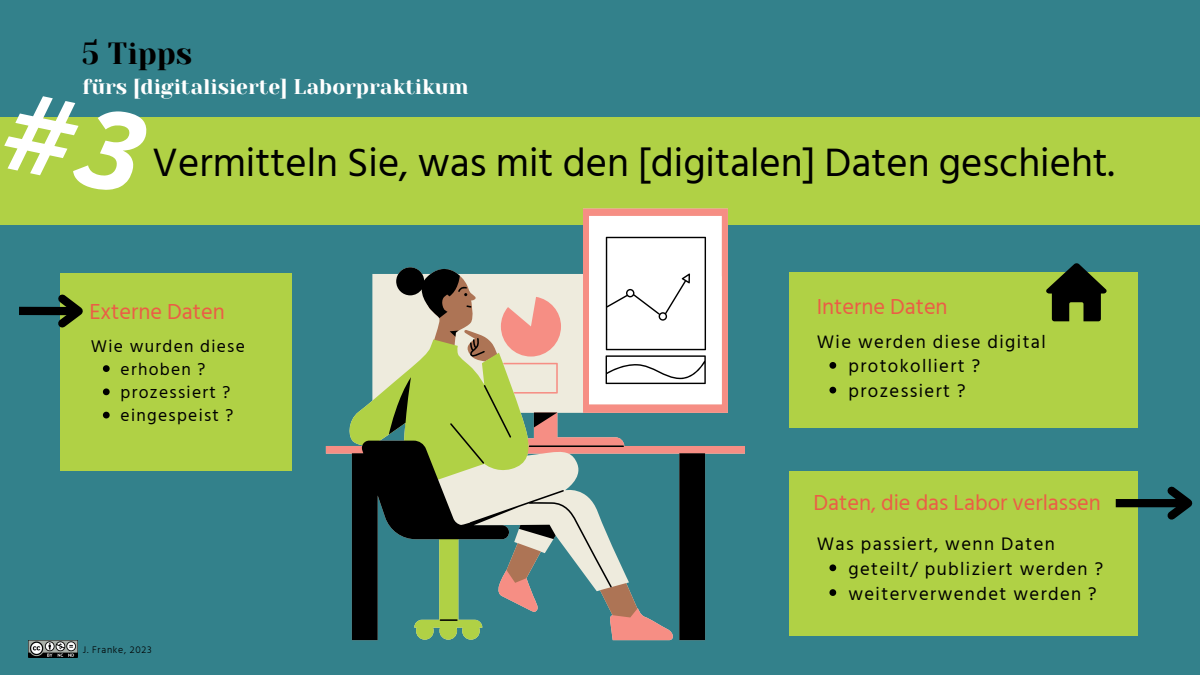
<style>
.page{position:relative;width:1200px;height:675px;background:#33818b}
.page>*{position:absolute;margin:0;border:0;box-sizing:border-box;transform-origin:0 0}
.t1{font:40.7px "Hind Siliguri";color:#000}
.t2{font:30.5px "Yeseva One";color:#000}
.t3{font:22.3px "Hind Siliguri";color:#eb5d46}
.t4{font:21.2px "Yeseva One";color:#fff}
.t5{font:18.6px/24.8px "Hind Siliguri";letter-spacing:.075em;color:#000}
.t6{font:17.5px/23.2px "Hind Siliguri";letter-spacing:.075em;color:#000}
.t7{font:300 9.9px "Hind Siliguri";letter-spacing:.075em;color:#000}
</style>
<div class="page">
<div style="left:0;top:117px;width:1200px;height:107px;background:#b0d145"></div>
<svg style="left:326px;top:209px;width:419px;height:245px"></svg>
<svg style="left:347px;top:339px;width:5px;height:301px"></svg>
<svg style="left:352px;top:231px;width:357px;height:409px"></svg>
<div style="left:60px;top:273px;width:232px;height:198px;background:#b0d145"></div>
<div style="left:789px;top:273px;width:348px;height:155px;background:#b0d145"></div>
<div style="left:789px;top:471px;width:348px;height:164px;background:#b0d145"></div>
<svg style="left:589px;top:216px;width:132px;height:188px;background:#f3f3f3"></svg>
<img style="left:29px;top:640px;width:48px;height:18px">
<div style="left:19px;top:307px;width:60px;height:8px;background:#000"></div>
<svg style="left:51px;top:294px;width:32px;height:34px"></svg>
<div style="left:1116px;top:499px;width:72px;height:8px;background:#000"></div>
<svg style="left:1160px;top:486px;width:33px;height:34px"></svg>
<svg style="left:1045px;top:263px;width:63px;height:58px"></svg>
<svg style="left:829px;top:362px;width:7px;height:7px"></svg>
<svg style="left:829px;top:387px;width:7px;height:6px"></svg>
<svg style="left:103px;top:365px;width:7px;height:7px"></svg>
<svg style="left:103px;top:388px;width:7px;height:7px"></svg>
<svg style="left:103px;top:412px;width:7px;height:6px"></svg>
<svg style="left:829px;top:564px;width:7px;height:7px"></svg>
<svg style="left:829px;top:589px;width:7px;height:7px"></svg>
<h2 class="t2" style="left:82px;top:37px;width:112px">5 Tipps</h2>
<p class="t4" style="left:82px;top:74px;width:388px">fürs [digitalisierte] Laborpraktikum</p>
<h1 class="t1" style="left:152px;top:138px;width:964px">Vermitteln Sie, was mit den [digitalen] Daten geschieht.</h1>
<p class="t3" style="left:89px;top:299px;width:137px">Externe Daten</p>
<p class="t3" style="left:817px;top:293px;width:132px">Interne Daten</p>
<p class="t6" style="left:91px;top:334px;width:156px">Wie wurden diese</p>
<p class="t5" style="left:817px;top:329px;width:231px">Wie werden diese digital</p>
<p class="t6" style="left:121px;top:357px;width:114px">erhoben ? prozessiert ? eingespeist ?</p>
<p class="t5" style="left:848px;top:354px;width:133px">protokolliert ? prozessiert ?</p>
<p class="t3" style="left:814px;top:489px;width:289px">Daten, die das Labor verlassen</p>
<p class="t5" style="left:817px;top:531px;width:240px">Was passiert, wenn Daten</p>
<p class="t5" style="left:848px;top:556px;width:256px">geteilt/ publiziert werden ? weiterverwendet werden ?</p>
<p class="t7" style="left:83px;top:644px;width:70px">J. Franke, 2023</p>
</div>
